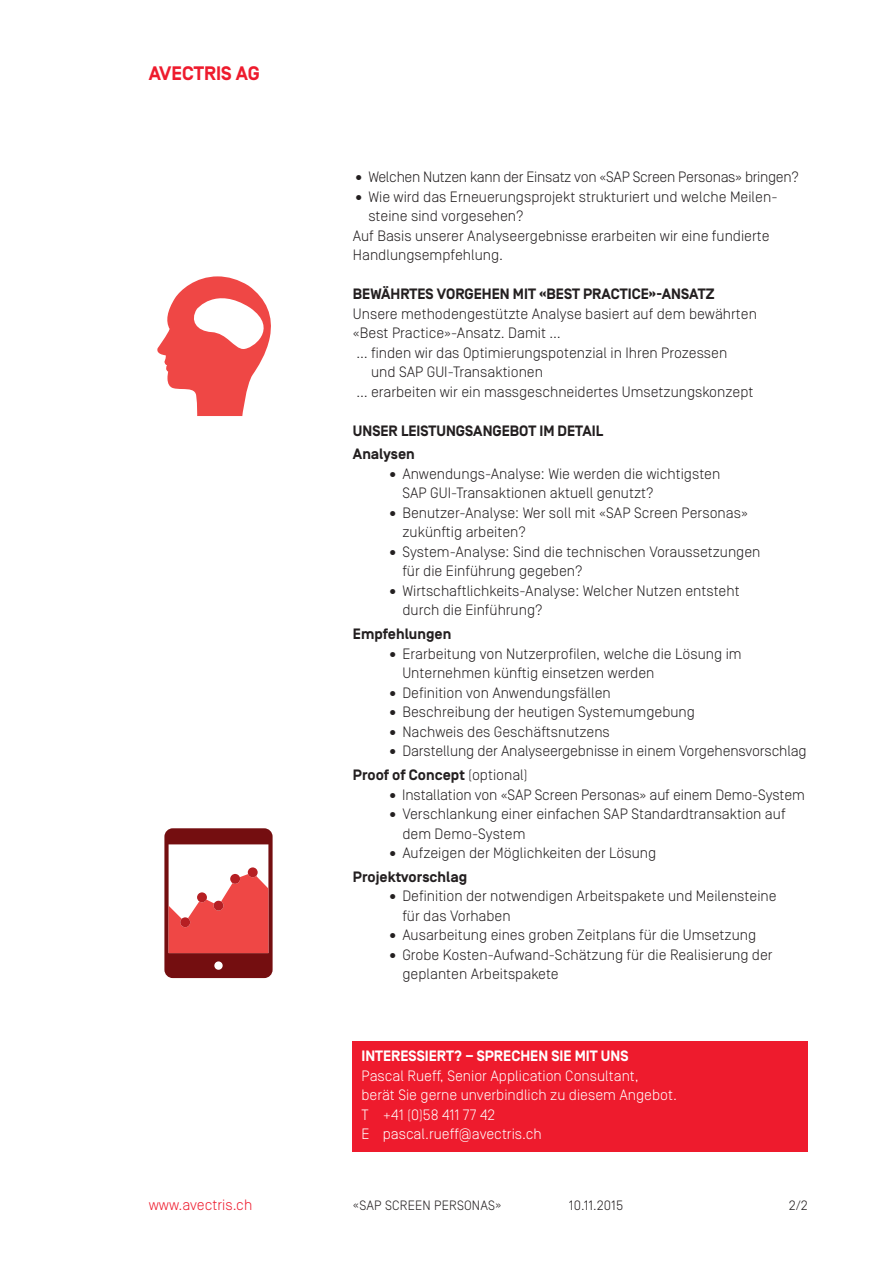
<style>
.page{position:relative;width:893px;height:1263px;background:#fff}
.page>*{position:absolute;margin:0;border:0;box-sizing:border-box;transform-origin:0 0}
.t1{font:700 19.5px "Simplon Norm";color:#ee1b2d}
.t2{font:300 15px/19.5px "Simplon Norm";color:#231f20}
.t3{font:300 15px/19.5px "Simplon Norm";color:#fff}
.t4{font:700 15px/23.7px "Simplon Norm";color:#231f20}
.t5{font:300 15px "Simplon Norm";letter-spacing:-.02em;color:#231f20}
.t6{font:700 15px "Simplon Norm";color:#fff}
.t7{font:300 15px "Simplon Norm";color:#ee1b2d}
.t8{font:300 13.5px "Simplon Norm";letter-spacing:.01em;color:#231f20}
.s1{font-weight:700}
</style>
<div class="page">
<div style="left:353px;top:1041px;width:455px;height:110px;background:#ee1b2d"></div>
<svg style="left:157px;top:276px;width:114px;height:140px"></svg>
<svg style="left:164px;top:828px;width:109px;height:150px"></svg>
<h1 class="t1" style="left:149px;top:62px;width:113px">AVECTRIS AG</h1>
<p class="t5" style="left:353px;top:169px;width:448px">• Welchen Nutzen kann der Einsatz von «SAP Screen Personas» bringen?</p>
<p class="t2" style="left:353px;top:187px;width:424px">• Wie wird das Erneuerungsprojekt strukturiert und welche Meilen-</p>
<p class="t2" style="left:368px;top:206px;width:157px">steine sind vorgesehen?</p>
<p class="t2" style="left:353px;top:226px;width:418px">Auf Basis unserer Analyseergebnisse erarbeiten wir eine fundierte</p>
<p class="t2" style="left:353px;top:245px;width:152px">Handlungsempfehlung.</p>
<p class="t4" style="left:353px;top:283px;width:363px">BEWÄHRTES VORGEHEN MIT «BEST PRACTICE»-ANSATZ</p>
<p class="t2" style="left:353px;top:304px;width:405px">Unsere methodengestützte Analyse basiert auf dem bewährten</p>
<p class="t2" style="left:353px;top:323px;width:209px">«Best Practice»-Ansatz. Damit …</p>
<p class="t2" style="left:356px;top:343px;width:372px">… finden wir das Optimierungspotenzial in Ihren Prozessen</p>
<p class="t2" style="left:371px;top:362px;width:173px">und SAP GUI-Transaktionen</p>
<p class="t2" style="left:356px;top:382px;width:399px">… erarbeiten wir ein massgeschneidertes Umsetzungskonzept</p>
<p class="t4" style="left:353px;top:419px;width:252px">UNSER LEISTUNGSANGEBOT IM DETAIL<br>Analysen</p>
<p class="t2" style="left:402px;top:464px;width:319px;text-indent:-15px">• Anwendungs-Analyse: Wie werden die wichtigsten<br>SAP GUI-Transaktionen aktuell genutzt?</p>
<p class="t2" style="left:402px;top:503px;width:347px;text-indent:-15px">• Benutzer-Analyse: Wer soll mit «SAP Screen Personas» zukünftig arbeiten?</p>
<p class="t2" style="left:402px;top:542px;width:360px;text-indent:-15px">• System-Analyse: Sind die technischen Voraussetzungen für die Einführung gegeben?</p>
<p class="t2" style="left:402px;top:581px;width:339px;text-indent:-15px">• Wirtschaftlichkeits-Analyse: Welcher Nutzen entsteht durch die Einführung?</p>
<p class="t4" style="left:353px;top:623px;width:100px">Empfehlungen</p>
<p class="t2" style="left:402px;top:644px;width:341px;text-indent:-15px">• Erarbeitung von Nutzerprofilen, welche die Lösung im<br>Unternehmen künftig einsetzen werden</p>
<p class="t2" style="left:387px;top:683px;width:225px">• Definition von Anwendungsfällen</p>
<p class="t2" style="left:387px;top:702px;width:309px">• Beschreibung der heutigen Systemumgebung</p>
<p class="t2" style="left:387px;top:722px;width:224px">• Nachweis des Geschäftsnutzens</p>
<p class="t2" style="left:353px;top:739px;width:455px;line-height:23.7px;text-indent:34px">• Darstellung der Analyseergebnisse in einem Vorgehensvorschlag<br><span class="s1">Proof of Concept</span> (optional)</p>
<p class="t2" style="left:387px;top:785px;width:419px">• Installation von «SAP Screen Personas» auf einem Demo-System</p>
<p class="t2" style="left:402px;top:804px;width:385px;text-indent:-15px">• Verschlankung einer einfachen SAP Standardtransaktion auf dem Demo-System</p>
<p class="t2" style="left:387px;top:843px;width:271px">• Aufzeigen der Möglichkeiten der Lösung</p>
<p class="t4" style="left:353px;top:865px;width:116px">Projektvorschlag</p>
<p class="t2" style="left:402px;top:886px;width:376px;text-indent:-15px">• Definition der notwendigen Arbeitspakete und Meilensteine für das Vorhaben</p>
<p class="t2" style="left:387px;top:925px;width:371px">• Ausarbeitung eines groben Zeitplans für die Umsetzung</p>
<p class="t2" style="left:402px;top:945px;width:372px;text-indent:-15px">• Grobe Kosten-Aufwand-Schätzung für die Realisierung der geplanten Arbeitspakete</p>
<p class="t6" style="left:361px;top:1048px;width:269px">INTERESSIERT? – SPRECHEN SIE MIT UNS</p>
<p class="t3" style="left:361px;top:1066px;width:317px">Pascal Rueff, Senior Application Consultant,<br>berät Sie gerne unverbindlich zu diesem Angebot.<br>T +41 (0)58 411 77 42<br>E pascal.rueff@avectris.ch</p>
<p class="t7" style="left:149px;top:1197px;width:105px">www.avectris.ch</p>
<p class="t8" style="left:353px;top:1198px;width:150px">«SAP SCREEN PERSONAS»</p>
<p class="t8" style="left:569px;top:1198px;width:56px">10.11.2015</p>
<p class="t8" style="left:789px;top:1198px;width:21px">2/2</p>
</div>
